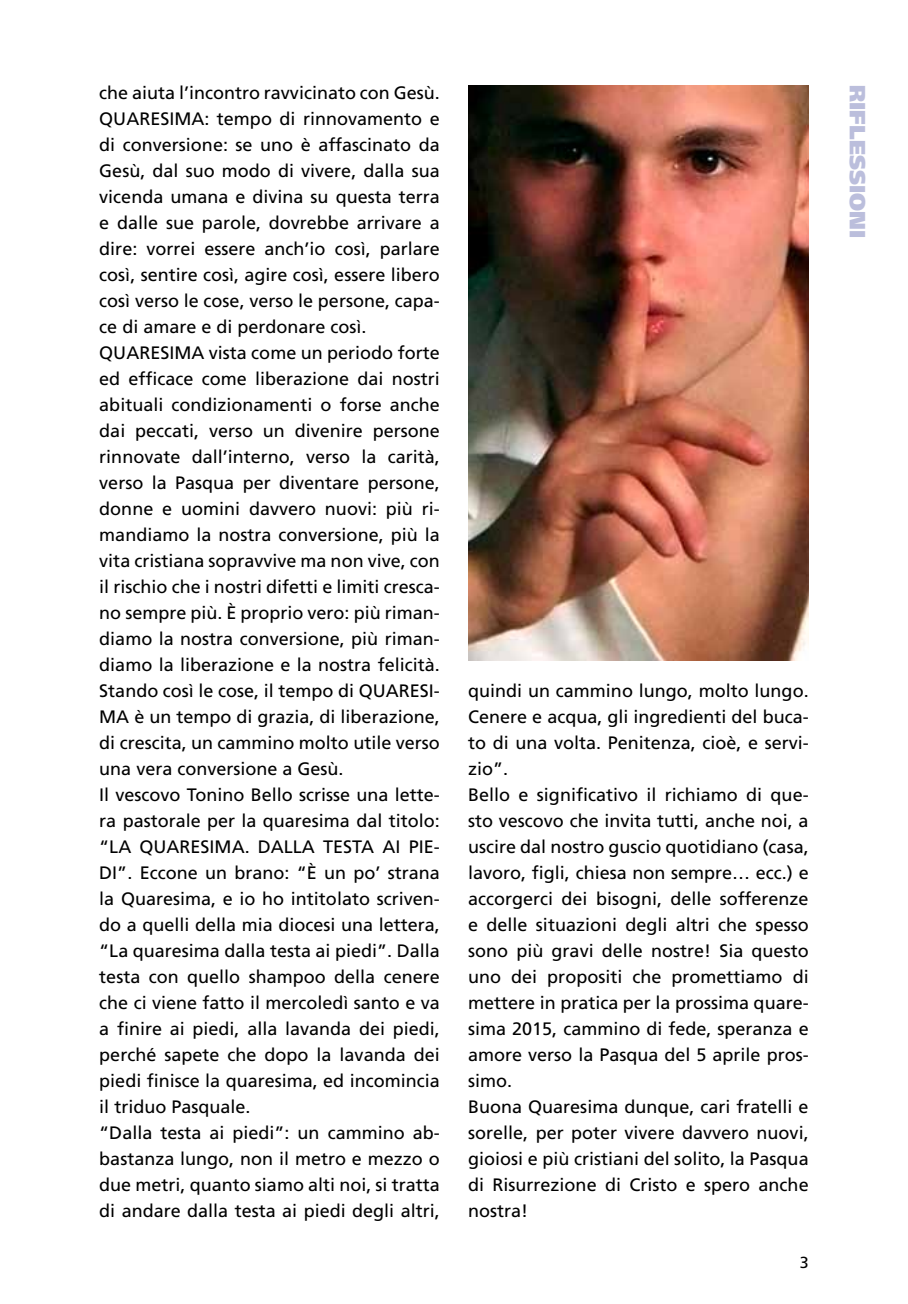
<style>
.page{position:relative;width:908px;height:1304px;background:#fff}
.page>*{position:absolute;margin:0;border:0;box-sizing:border-box;transform-origin:0 0}
.t1{font:900 22px "Frutiger";color:#bbbedc}
.t2{font:18px/26px "Frutiger";color:#000}
.t3{font:16px "Frutiger";color:#000}
</style>
<div class="page">
<img style="left:468px;top:85px;width:340px;height:575px">
<p class="t2" style="left:99px;top:80px;width:342px">che aiuta l’incontro ravvicinato con Gesù.<br>QUARE</p>
<p class="t2" style="left:99px;top:106px;width:342px;text-indent:105px">: tempo di rinnovamento e di conversione: se uno è affascinato da Gesù, dal suo modo di vivere, dalla sua vicenda umana e divina su questa terra e dalle sue parole, dovrebbe arrivare a dire: vorrei essere anch’io così, parlare così, sentire così, agire così, essere libero così verso le cose, verso le persone, capa&shy;ce di amare e di perdonare così.<br>QUARE</p>
<p class="t2" style="left:160px;top:106px;width:22px">SIMA</p>
<p class="t2" style="left:99px;top:340px;width:342px;text-align:justify;text-indent:109px">vista come un periodo forte ed efficace come liberazione dai nostri abituali condizionamenti o forse anche dai peccati, verso un divenire persone rinnovate dall’interno, verso la carità, verso la Pasqua per diventare persone, donne e uomini davvero nuovi: più ri&shy;mandiamo la nostra conversione, più la vita cristiana sopravvive ma non vive, con il rischio che i nostri difetti e limiti cresca&shy;no sempre più. È proprio vero: più riman&shy;diamo la nostra conversione, più riman&shy;diamo la liberazione e la nostra felicità.<br>Stando così le cose, il tempo di QUARE</p>
<p class="t2" style="left:160px;top:340px;width:22px">SIMA</p>
<p class="t2" style="left:99px;top:677px;width:342px;text-indent:320px">SI-<br>MA è un tempo di grazia, di liberazione, di crescita, un cammino molto utile verso una vera conversione a Gesù.<br>I l vescovo Tonino Bello scrisse una lette&shy;ra pastorale per la quaresima dal titolo: “LA QUARE</p>
<p class="t2" style="left:99px;top:833px;width:342px;text-indent:224px">TESTAAIPIE-DI ”. Eccone un brano: “È un po’ strana la Quaresima, e io ho intitolato scriven&shy;do a quelli della mia diocesi una lettera, “La quaresima dalla testa ai piedi”. Dalla testa con quello shampoo della cenere che ci viene fatto il mercoledì santo e va a finire ai piedi, alla lavanda dei piedi, perché sapete che dopo la lavanda dei piedi finisce la quaresima, ed incomincia il triduo Pasquale.<br>“Dalla testa ai piedi”: un cammino ab&shy;bastanza lungo, non il metro e mezzo o due metri, quanto siamo alti noi, si tratta di andare dalla testa ai piedi degli altri,</p>
<p class="t2" style="left:200px;top:833px;width:22px">SIMA</p>
<p class="t2" style="left:244px;top:833px;width:26px">. DALLA</p>
<p class="t2" style="left:468px;top:677px;width:342px">quindi un cammino lungo, molto lungo.<br>Cenere e acqua, gli ingredienti del buca&shy;to di una volta. Penitenza, cioè, e servi&shy;zio”.<br>Bello e significativo il richiamo di que&shy;sto vescovo che invita tutti, anche noi, a uscire dal nostro guscio quotidiano (casa, lavoro, figli, chiesa non sempre… ecc.) e accorgerci dei bisogni, delle sofferenze e delle situazioni degli altri che spesso sono più gravi delle nostre! Sia questo uno dei propositi che promettiamo di mettere in pratica per la prossima quare&shy;sima 2015, cammino di fede, speranza e amore verso la Pasqua del 5 aprile pros&shy;simo.<br>Buona Quaresima dunque, cari fratelli e sorelle, per poter vivere davvero nuovi, gioiosi e più cristiani del solito, la Pasqua di Risurrezione di Cristo e spero anche nostra!</p>
<p class="t3" style="left:799px;top:1253px;width:10px">3</p>
<p class="t1" style="left:870px;top:85px;width:154px;rotate:90deg">Riflessioni</p>
</div>
